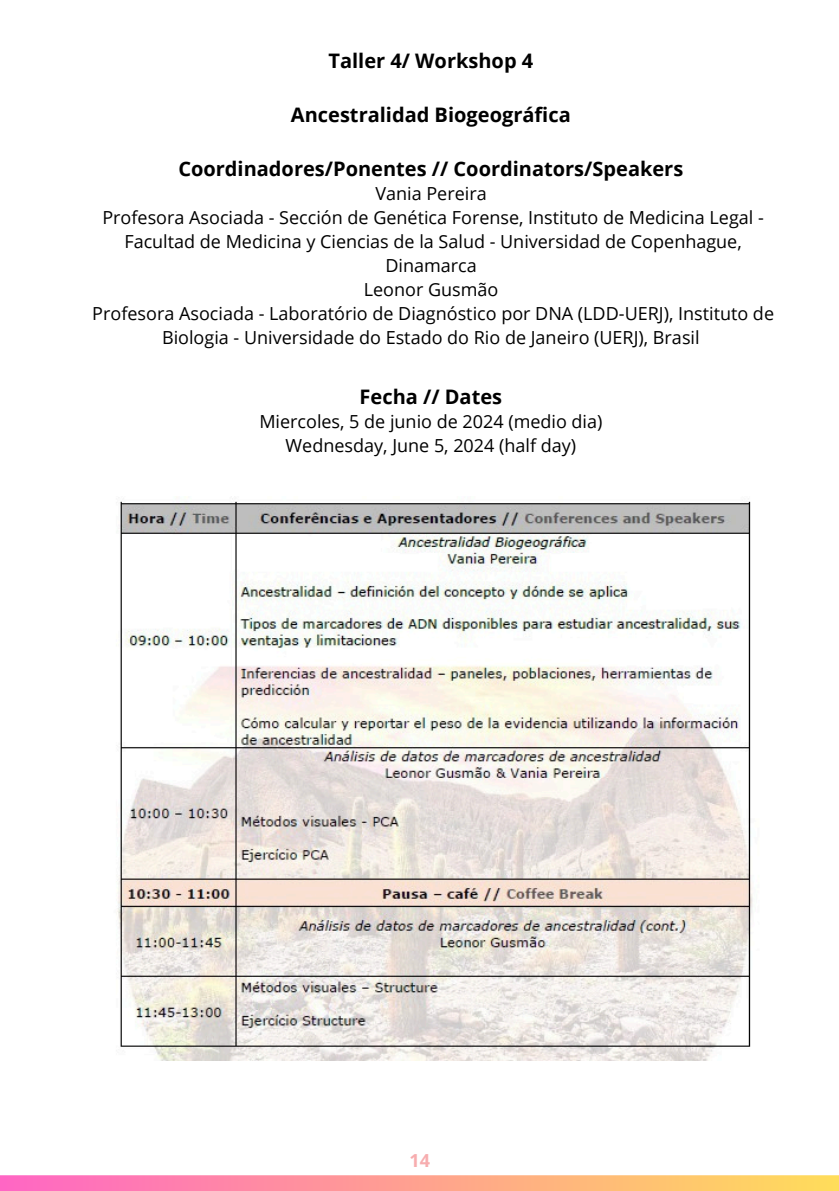
<style>
.page{position:relative;width:839px;height:1191px;background:#fff}
.page>*{position:absolute;margin:0;border:0;box-sizing:border-box;transform-origin:0 0}
.t1{font:700 20px "Open Sans";color:#000}
.t2{font:18px/24px "Open Sans";color:#000;text-align:center}
.t3{font:700 18px "Open Sans";color:#f7adaf}
</style>
<div class="page">
<div style="left:0;top:1175px;width:838px;height:16px;background:linear-gradient(to right,#ff66c4,#ffdd5a)"></div>
<img style="left:117px;top:500px;width:636px;height:560px">
<h1 class="t1" style="left:328px;top:47px;width:206px">Taller 4/ Workshop 4</h1>
<h1 class="t1" style="left:291px;top:101px;width:281px">Ancestralidad Biogeográfica</h1>
<p class="t1" style="left:178px;top:155px;width:506px">Coordinadores/Ponentes // Coordinators/Speakers</p>
<p class="t2" style="left:375px;top:181px;width:113px">Vania Pereira</p>
<p class="t2" style="left:102px;top:205px;width:663px">Profesora Asociada - Sección de Genética Forense, Instituto de Medicina Legal -<br>Facultad de Medicina y Ciencias de la Salud - Universidad de Copenhague,<br>Dinamarca</p>
<p class="t2" style="left:364px;top:277px;width:136px">Leonor Gusmão</p>
<p class="t2" style="left:92px;top:301px;width:683px">Profesora Asociada - Laboratório de Diagnóstico por DNA (LDD-UERJ), Instituto de<br>Biologia - Universidade do Estado do Rio de Janeiro (UERJ), Brasil</p>
<p class="t1" style="left:359px;top:383px;width:144px">Fecha // Dates</p>
<p class="t2" style="left:259px;top:409px;width:344px">Miercoles, 5 de junio de 2024 (medio dia)</p>
<p class="t2" style="left:285px;top:433px;width:292px">Wednesday, June 5, 2024 (half day)</p>
<p class="t3" style="left:409px;top:1147px;width:22px">14</p>
</div>
